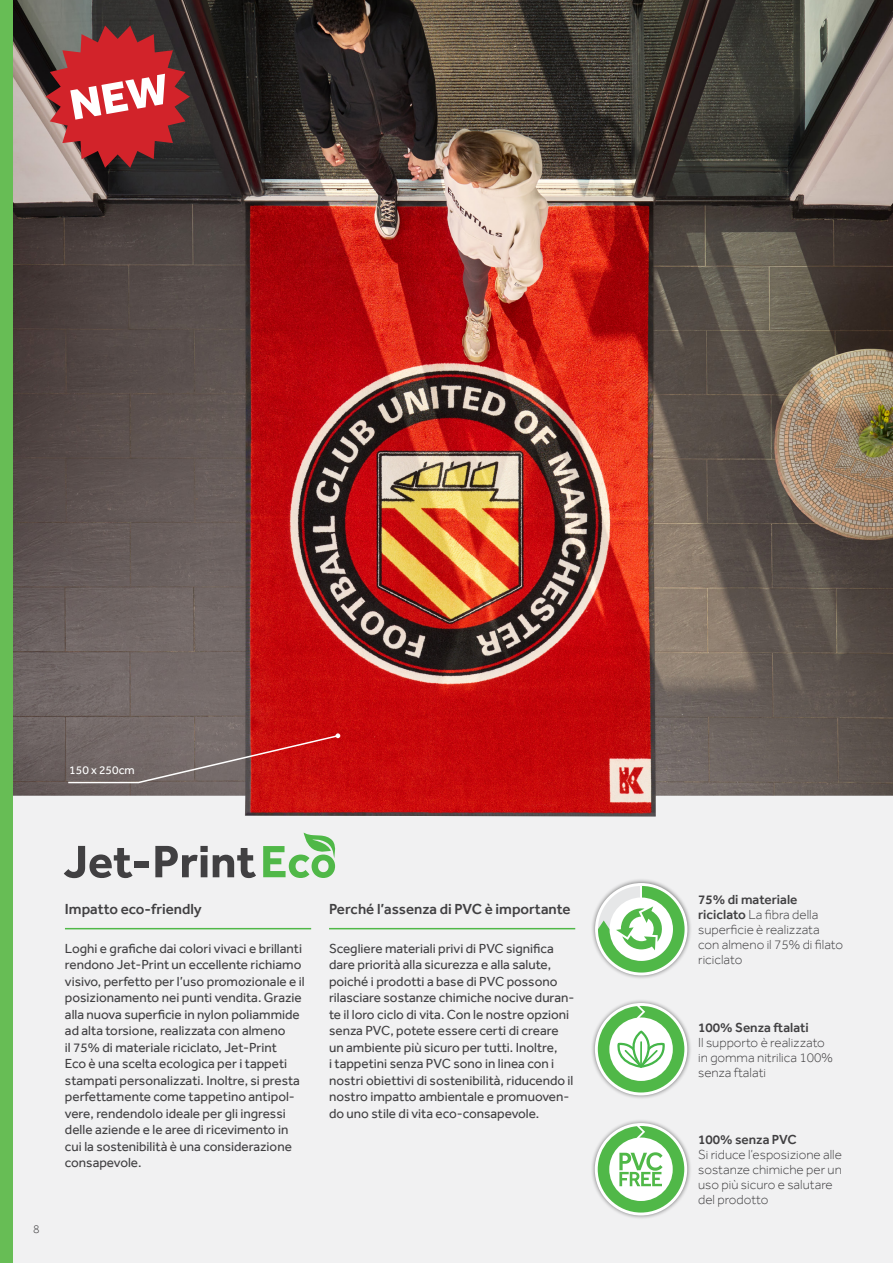
<style>
.page{position:relative;width:893px;height:1263px;background:#fff}
.page>*{position:absolute;margin:0;border:0;box-sizing:border-box;transform-origin:0 0}
.t1{font:500 15px "Effra";color:#414042}
.t2{font:13.5px/16.5px "Effra";color:#414042}
.t3{font:300 13.5px/15px "Effra";color:#414042}
.t4{font:500 13.5px "Effra";color:#414042}
.t5{font:12px "Effra";color:#fff}
.t6{font:300 12px "Effra";color:#414042}
.s1{font-weight:500}
</style>
<div class="page">
<div style="left:13px;top:816px;width:880px;height:447px;background:#f1f1f2"></div>
<img style="left:13px;top:0;width:880px;height:816px">
<div style="left:0;top:0;width:13px;height:1263px;background:#67bd55"></div>
<div style="left:591px;top:878px;width:101px;height:102px;background:#000;opacity:.5"></div>
<svg style="left:595px;top:883px;width:92px;height:92px"></svg>
<svg style="left:598px;top:886px;width:86px;height:86px"></svg>
<div style="left:591px;top:998px;width:101px;height:102px;background:#000;opacity:.5"></div>
<svg style="left:595px;top:1003px;width:92px;height:92px"></svg>
<svg style="left:598px;top:1006px;width:86px;height:86px"></svg>
<svg style="left:626px;top:1032px;width:30px;height:34px"></svg>
<div style="left:625px;top:1030px;width:32px;height:37px;border:2px solid #45b649;border-radius:50%"></div>
<hr style="left:640px;top:1042px;width:2px;height:24px;background:#45b649">
<hr style="left:65px;top:928px;width:246px;height:1px;background:#50b848">
<div style="left:591px;top:1118px;width:100px;height:102px;background:#000;opacity:.5"></div>
<svg style="left:595px;top:1123px;width:92px;height:92px"></svg>
<svg style="left:598px;top:1126px;width:86px;height:86px"></svg>
<svg style="left:45px;top:26px;width:145px;height:142px;background:#a8484a"></svg>
<svg style="left:67px;top:733px;width:273px;height:51px;background:#925050"></svg>
<hr style="left:329px;top:928px;width:246px;height:1px;background:#50b848">
<svg style="left:64px;top:846px;width:69px;height:32px"></svg>
<div style="left:134px;top:861px;width:15px;height:6px;background:#414042"></div>
<svg style="left:155px;top:846px;width:101px;height:32px"></svg>
<svg style="left:263px;top:832px;width:74px;height:46px"></svg>
<p class="t5" style="left:69px;top:763px;width:67px">150 x 250cm</p>
<p class="t6" style="left:33px;top:1222px;width:8px">8</p>
<p class="t1" style="left:65px;top:900px;width:138px">Impatto eco-friendly</p>
<p class="t1" style="left:329px;top:900px;width:243px">Perché l’assenza di PVC è importante</p>
<p class="t2" style="left:329px;top:940px;width:247px">Scegliere materiali privi di PVC significa dare priorità alla sicurezza e alla salute, poiché i prodotti a base di PVC possono rilasciare sostanze chimiche nocive duran&shy;te il loro ciclo di vita. Con le nostre opzioni senza PVC, potete essere certi di creare un ambiente più sicuro per tutti. Inoltre,<br>i tappetini senza PVC sono in linea con i nostri obiettivi di sostenibilità, riducendo il nostro impatto ambientale e promuoven&shy;do uno stile di vita eco-consapevole.</p>
<p class="t2" style="left:65px;top:940px;width:241px">Loghi e grafiche dai colori vivaci e brillanti rendono Jet-Print un eccellente richiamo visivo, perfetto per l’uso promozionale e il posizionamento nei punti vendita. Grazie alla nuova superficie in nylon poliammide ad alta torsione, realizzata con almeno<br>il 75% di materiale riciclato, Jet-Print<br>Eco è una scelta ecologica per i tappeti stampati personalizzati. Inoltre, si presta perfettamente come tappetino antipol&shy;vere, rendendolo ideale per gli ingressi delle aziende e le aree di ricevimento in cui la sostenibilità è una considerazione consapevole.</p>
<p class="t3" style="left:698px;top:892px;width:146px"><span class="s1">75% di materiale riciclato</span> La fibra della superficie è realizzata con almeno il 75% di filato riciclato</p>
<p class="t4" style="left:698px;top:1019px;width:112px">100% Senza ftalati</p>
<p class="t3" style="left:698px;top:1034px;width:136px">Il supporto è realizzato in gomma nitrilica 100% senza ftalati</p>
<p class="t4" style="left:698px;top:1131px;width:100px">100% senza PVC</p>
<p class="t3" style="left:698px;top:1147px;width:145px">Si riduce l’esposizione alle sostanze chimiche per un uso più sicuro e salutare del prodotto</p>
</div>
